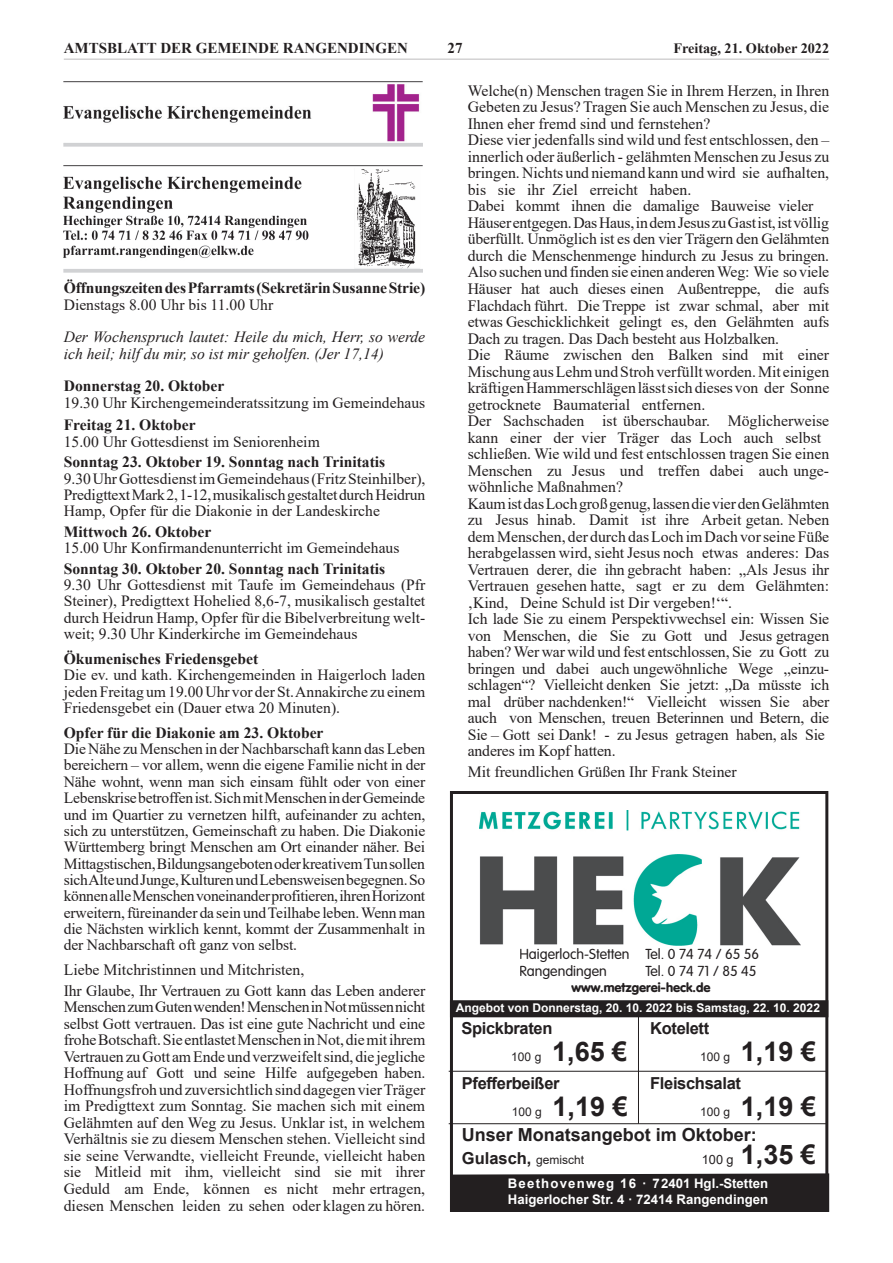
<style>
.page{position:relative;width:893px;height:1263px;background:#fff}
.page>*{position:absolute;margin:0;border:0;box-sizing:border-box;transform-origin:0 0}
.t1{font:700 27px "Arial";color:#231f20}
.t2{font:700 18px "Arial";color:#231f20}
.t3{font:700 16.5px "Arial";letter-spacing:-.02em;color:#231f20}
.t4{font:700 16.5px "Arial";color:#231f20}
._00-Kath__Kirche{font:15.75px/16.5px "Times New Roman";color:#231f20;text-align:justify}
._00-Kath__Kirche-2{font:15.6px/16.4px "Times New Roman";color:#231f20;text-align:justify}
._00-Kath__Kirche-3{font:700 15.6px "Times New Roman";color:#231f20}
._00-Kath__Kirche-4{font:italic 15.6px/16.4px "Times New Roman";color:#231f20}
._02_Fließ_Abs{font:15.6px "Times New Roman";color:#231f20}
.t5{font:700 15px "Times New Roman";color:#231f20}
.t6{font:300 14.25px/17.1px "VAG Rounded";color:#231f20}
.t7{font:700 14.25px "Times New Roman";color:#231f20}
.t8{font:700 13.2px "Arial";color:#fff}
.t9{font:700 13.2px "Arial";letter-spacing:.09em;color:#fff}
.t10{font:900 12.75px "VAG Rounded";color:#231f20}
.t11{font:700 12px "Arial";color:#fff}
.t12{font:12px "Arial";color:#231f20}
.s1{font-weight:400;font-size:12px}
.s2{font-weight:400;font-size:12.75px}
</style>
<div class="page">
<hr style="left:64px;top:59px;width:765px;height:1px;background:#231f20">
<img style="left:64px;top:82px;width:358px;height:64px">
<img style="left:64px;top:166px;width:358px;height:106px">
<div style="left:450px;top:791px;width:378px;height:421px;border:3px solid #231f20"></div>
<div style="left:451px;top:1002px;width:376px;height:14px;background:#231f20"></div>
<div style="left:450px;top:1000px;width:378px;height:17px;border:3px solid #231f20"></div>
<hr style="left:638px;top:1016px;width:1px;height:108px;background:#231f20">
<hr style="left:449px;top:1071px;width:378px;height:1px;background:#231f20">
<div style="left:450px;top:1172px;width:380px;height:40px;background:#231f20"></div>
<img style="left:479px;top:810px;width:321px;height:135px">
<hr style="left:449px;top:1123px;width:378px;height:1px;background:#231f20">
<p class="t5" style="left:64px;top:37px;width:346px">AMTSBLATT DER GEMEINDE RANGENDINGEN</p>
<p class="t5" style="left:447px;top:37px;width:16px">27</p>
<p class="t7" style="left:673px;top:38px;width:157px">Freitag, 21. Oktober 2022</p>
<p class="_00-Kath__Kirche-3" style="left:64px;top:277px;width:363px">Öffnungszeiten des Pfarramts (Sekretärin Susanne Strie)</p>
<p class="_00-Kath__Kirche-2" style="left:64px;top:296px;width:211px">Dienstags 8.00 Uhr bis 11.00 Uhr</p>
<p class="_00-Kath__Kirche-4" style="left:64px;top:329px;width:363px">Der Wochenspruch lautet: Heile du mich, Herr, so werde ich heil; hilf du mir, so ist mir geholfen. (Jer 17,14)</p>
<p class="_00-Kath__Kirche-3" style="left:64px;top:375px;width:162px">Donnerstag 20. Oktober</p>
<p class="_02_Fließ_Abs" style="left:64px;top:391px;width:363px">19.30 Uhr Kirchengemeinderatssitzung im Gemeindehaus</p>
<p class="_00-Kath__Kirche-3" style="left:64px;top:414px;width:133px">Freitag 21. Oktober</p>
<p class="_00-Kath__Kirche-2" style="left:64px;top:433px;width:257px">15.00 Uhr Gottesdienst im Seniorenheim</p>
<p class="_00-Kath__Kirche-3" style="left:64px;top:451px;width:323px">Sonntag 23. Oktober 19. Sonntag nach Trinitatis</p>
<p class="_00-Kath__Kirche-2" style="left:64px;top:470px;width:363px">9.30 Uhr Gottesdienst im Gemeindehaus (Fritz Steinhilber), Predigttext Mark 2, 1-12, musikalisch gestaltet durch Heidrun Hamp, Opfer für die Diakonie in der Landeskirche</p>
<p class="_00-Kath__Kirche-3" style="left:64px;top:520px;width:149px">Mittwoch 26. Oktober</p>
<p class="_00-Kath__Kirche-2" style="left:64px;top:539px;width:337px">15.00 Uhr Konfirmandenunterricht im Gemeindehaus</p>
<p class="_00-Kath__Kirche-3" style="left:64px;top:557px;width:323px">Sonntag 30. Oktober 20. Sonntag nach Trinitatis</p>
<p class="_00-Kath__Kirche-2" style="left:64px;top:576px;width:363px">9.30 Uhr Gottesdienst mit Taufe im Gemeindehaus (Pfr Steiner), Predigttext Hohelied 8,6-7, musikalisch gestaltet durch Heidrun Hamp, Opfer für die Bibelverbreitung welt&shy;weit; 9.30 Uhr Kinderkirche im Gemeindehaus</p>
<p class="_00-Kath__Kirche-3" style="left:64px;top:647px;width:196px">Ökumenisches Friedensgebet</p>
<p class="_00-Kath__Kirche-2" style="left:64px;top:666px;width:363px">Die ev. und kath. Kirchengemeinden in Haigerloch laden jeden Freitag um 19.00 Uhr vor der St. Annakirche zu einem Friedensgebet ein (Dauer etwa 20 Minuten).</p>
<p class="_00-Kath__Kirche-3" style="left:64px;top:721px;width:261px">Opfer für die Diakonie am 23. Oktober</p>
<p class="_00-Kath__Kirche-2" style="left:64px;top:740px;width:363px">Die Nähe zu Menschen in der Nachbarschaft kann das Leben bereichern – vor allem, wenn die eigene Familie nicht in der Nähe wohnt, wenn man sich einsam fühlt oder von einer Lebenskrise betroffen ist. Sich mit Menschen in der Gemeinde und im Quartier zu vernetzen hilft, aufeinander zu achten, sich zu unterstützen, Gemeinschaft zu haben. Die Diakonie Württemberg bringt Menschen am Ort einander näher. Bei Mittagstischen, Bildungsangeboten oder kreativem Tun sollen sich Alte und Junge, Kulturen und Lebensweisen begegnen. So können alle Menschen voneinander profitieren, ihren Horizont erweitern, füreinander da sein und Teilhabe leben. Wenn man die Nächsten wirklich kennt, kommt der Zusammenhalt in der Nachbarschaft oft ganz von selbst.</p>
<p class="_00-Kath__Kirche" style="left:64px;top:961px;width:242px">Liebe Mitchristinnen und Mitchristen,</p>
<p class="_00-Kath__Kirche" style="left:64px;top:982px;width:363px">Ihr Glaube, Ihr Vertrauen zu Gott kann das Leben anderer Menschen zum Guten wenden! Menschen in Not müssen nicht selbst Gott vertrauen. Das ist eine gute Nachricht und eine frohe Botschaft. Sie entlastet Menschen in Not, die mit ihrem Vertrauen zu Gott am Ende und verzweifelt sind, die jegliche Hoffnung auf Gott und seine Hilfe aufgegeben haben.</p>
<p class="_00-Kath__Kirche" style="left:64px;top:1081px;width:363px">Hoffnungsfroh und zuversichtlich sind dagegen vier Träger im Predigttext zum Sonntag. Sie machen sich mit einem Gelähmten auf den Weg zu Jesus. Unklar ist, in welchem Verhältnis sie zu diesem Menschen stehen. Vielleicht sind sie seine Verwandte, vielleicht Freunde, vielleicht haben sie Mitleid mit ihm, vielleicht sind sie mit ihrer Geduld am Ende, können es nicht mehr ertragen, diesen Menschen leiden zu sehen oder klagen zu hören.</p>
<p class="_00-Kath__Kirche" style="left:468px;top:82px;width:363px">Welche(n) Menschen tragen Sie in Ihrem Herzen, in Ihren Gebeten zu Jesus? Tragen Sie auch Menschen zu Jesus, die Ihnen eher fremd sind und fernstehen?</p>
<p class="_00-Kath__Kirche" style="left:468px;top:131px;width:363px">Diese vier jedenfalls sind wild und fest entschlossen, den – innerlich oder äußerlich - gelähmten Menschen zu Jesus zu bringen. Nichts und niemand kann und wird sie aufhalten, bis sie ihr Ziel erreicht haben.</p>
<p class="_00-Kath__Kirche" style="left:468px;top:197px;width:347px">Dabei kommt ihnen die damalige Bauweise vieler</p>
<p class="_00-Kath__Kirche" style="left:468px;top:214px;width:363px">Häuser entgegen. Das Haus, in dem Jesus zu Gast ist, ist völlig überfüllt. Unmöglich ist es den vier Trägern den Gelähmten durch die Menschenmenge hindurch zu Jesus zu bringen.<br>Also suchen und finden sie einen anderen Weg: Wie so viele Häuser hat auch dieses einen Außentreppe, die aufs Flachdach führt. Die Treppe ist zwar schmal, aber mit etwas Geschicklichkeit gelingt es, den Gelähmten aufs Dach zu tragen. Das Dach besteht aus Holzbalken.</p>
<p class="_00-Kath__Kirche" style="left:468px;top:346px;width:363px">Die Räume zwischen den Balken sind mit einer Mischung aus Lehm und Stroh verfüllt worden. Mit einigen kräftigen Hammerschlägen lässt sich dieses von der Sonne getrocknete Baumaterial entfernen.</p>
<p class="_00-Kath__Kirche" style="left:468px;top:412px;width:363px">Der Sachschaden ist überschaubar. Möglicherweise kann einer der vier Träger das Loch auch selbst</p>
<p class="_00-Kath__Kirche" style="left:468px;top:445px;width:363px">schließen. Wie wild und fest entschlossen tragen Sie einen Menschen zu Jesus und treffen dabei auch unge&shy;wöhnliche Maßnahmen?</p>
<p class="_00-Kath__Kirche" style="left:468px;top:494px;width:363px">Kaum ist das Loch groß genug, lassen die vier den Gelähmten zu Jesus hinab. Damit ist ihre Arbeit getan. Neben dem Menschen, der durch das Loch im Dach vor seine Füße herabgelassen wird, sieht Jesus noch etwas anderes: Das Vertrauen derer, die ihn gebracht haben: „Als Jesus ihr Vertrauen gesehen hatte, sagt er zu dem Gelähmten: ‚Kind, Deine Schuld ist Dir vergeben!‘“.</p>
<p class="_00-Kath__Kirche" style="left:468px;top:610px;width:363px">Ich lade Sie zu einem Perspektivwechsel ein: Wissen Sie von Menschen, die Sie zu Gott und Jesus getragen haben? Wer war wild und fest entschlossen, Sie zu Gott zu bringen und dabei auch ungewöhnliche Wege „einzu&shy;schlagen“? Vielleicht denken Sie jetzt: „Da müsste ich mal drüber nachdenken!“ Vielleicht wissen Sie aber auch von Menschen, treuen Beterinnen und Betern, die Sie – Gott sei Dank! - zu Jesus getragen haben, als Sie</p>
<p class="_00-Kath__Kirche" style="left:468px;top:742px;width:149px">anderes im Kopf hatten.</p>
<p class="_00-Kath__Kirche" style="left:468px;top:763px;width:271px">Mit freundlichen Grüßen Ihr Frank Steiner</p>
<p class="t6" style="left:519px;top:946px;width:241px">Haigerloch-Stetten Tel. 0 74 74 / 65 56<br>Rangendingen</p>
<p class="t6" style="left:645px;top:963px;width:113px">Tel. 0 74 71 / 85 45</p>
<p class="t10" style="left:571px;top:979px;width:140px">www.metzgerei-heck.de</p>
<p class="t11" style="left:456px;top:999px;width:366px">Angebot von Donnerstag, 20. 10. 2022 bis Samstag, 22. 10. 2022</p>
<p class="t3" style="left:461px;top:1017px;width:93px">Spickbraten</p>
<p class="t12" style="left:511px;top:1048px;width:32px">100 g</p>
<p class="t1" style="left:552px;top:1032px;width:77px">1,65 €</p>
<p class="t3" style="left:462px;top:1072px;width:99px">Pfefferbeißer</p>
<p class="t12" style="left:512px;top:1103px;width:32px">100 g</p>
<p class="t1" style="left:553px;top:1087px;width:77px">1,19 €</p>
<p class="t3" style="left:650px;top:1017px;width:61px">Kotelett</p>
<p class="t12" style="left:700px;top:1048px;width:32px">100 g</p>
<p class="t1" style="left:741px;top:1032px;width:77px">1,19 €</p>
<p class="t3" style="left:650px;top:1072px;width:92px">Fleischsalat</p>
<p class="t12" style="left:700px;top:1103px;width:32px">100 g</p>
<p class="t1" style="left:741px;top:1087px;width:77px">1,19 €</p>
<p class="t2" style="left:462px;top:1122px;width:297px">Unser Monatsangebot im Oktober:</p>
<p class="t4" style="left:462px;top:1147px;width:124px">Gulasch, <span class="s1">gemischt</span></p>
<p class="t1" style="left:702px;top:1136px;width:116px"><span class="s2">100 g</span> 1,35 €</p>
<p class="t9" style="left:508px;top:1174px;width:262px">Beethovenweg 16 · 72401 Hgl.-Stetten</p>
<p class="t8" style="left:508px;top:1190px;width:262px">Haigerlocher Str. 4 · 72414 Rangendingen</p>
</div>
